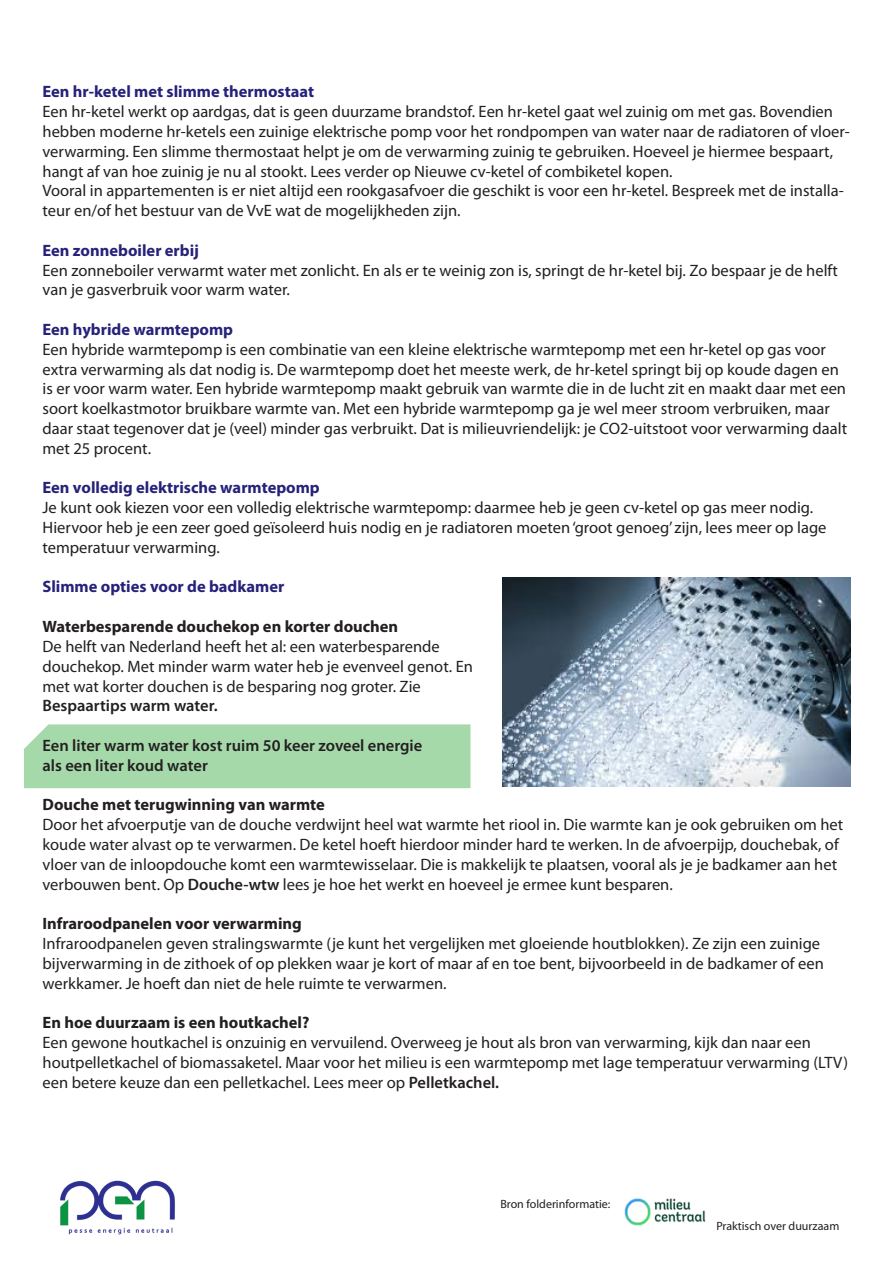
<style>
.page{position:relative;width:893px;height:1263px;background:#fff}
.page>*{position:absolute;margin:0;border:0;box-sizing:border-box;transform-origin:0 0}
.t1{font:16.5px/19.8px "Myriad Pro";color:#231f20}
.t2{font:700 16.5px "Myriad Pro";color:#26227a}
.t3{font:700 16.5px "Myriad Pro";color:#231f20}
.t4{font:600 16.5px "Myriad Pro";color:#231f20}
.t5{font:12px "Myriad Pro";color:#231f20}
.s1{font-weight:600}
</style>
<div class="page">
<img style="left:624px;top:1198px;width:82px;height:28px">
<img style="left:60px;top:1180px;width:115px;height:55px">
<div style="left:24px;top:724px;width:446px;height:64px;background:#a5d9aa"></div>
<img style="left:502px;top:578px;width:348px;height:209px">
<p class="t2" style="left:43px;top:83px;width:273px">Een hr-ketel met slimme thermostaat</p>
<p class="t1" style="left:43px;top:102px;width:809px">Een hr-ketel werkt op aardgas, dat is geen duurzame brandstof. Een hr-ketel gaat wel zuinig om met gas. Bovendien hebben moderne hr-ketels een zuinige elektrische pomp voor het rondpompen van water naar de radiatoren of vloer&shy;verwarming. Een slimme thermostaat helpt je om de verwarming zuinig te gebruiken. Hoeveel je hiermee bespaart, hangt af van hoe zuinig je nu al stookt. Lees verder op Nieuwe cv-ketel of combiketel kopen.</p>
<p class="t1" style="left:43px;top:181px;width:803px">Vooral in appartementen is er niet altijd een rookgasafvoer die geschikt is voor een hr-ketel. Bespreek met de installa&shy;teur en/of het bestuur van de VvE wat de mogelijkheden zijn.</p>
<p class="t2" style="left:43px;top:241px;width:158px">Een zonneboiler erbij</p>
<p class="t1" style="left:43px;top:261px;width:797px">Een zonneboiler verwarmt water met zonlicht. En als er te weinig zon is, springt de hr-ketel bij. Zo bespaar je de helft van je gasverbruik voor warm water.</p>
<p class="t2" style="left:43px;top:320px;width:192px">Een hybride warmtepomp</p>
<p class="t1" style="left:43px;top:340px;width:806px">Een hybride warmtepomp is een combinatie van een kleine elektrische warmtepomp met een hr-ketel op gas voor extra verwarming als dat nodig is. De warmtepomp doet het meeste werk, de hr-ketel springt bij op koude dagen en is er voor warm water. Een hybride warmtepomp maakt gebruik van warmte die in de lucht zit en maakt daar met een soort koelkastmotor bruikbare warmte van. Met een hybride warmtepomp ga je wel meer stroom verbruiken, maar daar staat tegenover dat je (veel) minder gas verbruikt. Dat is milieuvriendelijk: je CO2-uitstoot voor verwarming daalt met 25 procent.</p>
<p class="t2" style="left:43px;top:479px;width:279px">Een volledig elektrische warmtepomp</p>
<p class="t1" style="left:43px;top:498px;width:785px">Je kunt ook kiezen voor een volledig elektrische warmtepomp: daarmee heb je geen cv-ketel op gas meer nodig.<br>Hiervoor heb je een zeer goed geïsoleerd huis nodig en je radiatoren moeten ‘groot genoeg’ zijn, lees meer op lage temperatuur verwarming.</p>
<p class="t2" style="left:43px;top:578px;width:243px">Slimme opties voor de badkamer</p>
<p class="t3" style="left:43px;top:617px;width:357px">Waterbesparende douchekop en korter douchen</p>
<p class="t1" style="left:43px;top:637px;width:399px">De helft van Nederland heeft het al: een waterbesparende</p>
<p class="t1" style="left:43px;top:657px;width:432px">douchekop. Met minder warm water heb je evenveel genot. En met wat korter douchen is de besparing nog groter. Zie</p>
<p class="t4" style="left:43px;top:697px;width:177px">Bespaartips warm water.</p>
<p class="t4" style="left:43px;top:736px;width:381px">Een liter warm water kost ruim 50 keer zoveel energie</p>
<p class="t4" style="left:43px;top:756px;width:167px">als een liter koud water</p>
<p class="t3" style="left:43px;top:795px;width:284px">Douche met terugwinning van warmte</p>
<p class="t1" style="left:43px;top:815px;width:802px">Door het afvoerputje van de douche verdwijnt heel wat warmte het riool in. Die warmte kan je ook gebruiken om het koude water alvast op te verwarmen. De ketel hoeft hierdoor minder hard te werken. In de afvoerpijp, douchebak, of vloer van de inloopdouche komt een warmtewisselaar. Die is makkelijk te plaatsen, vooral als je je badkamer aan het verbouwen bent. Op <span class="s1">Douche-wtw</span> lees je hoe het werkt en hoeveel je ermee kunt besparen.</p>
<p class="t3" style="left:43px;top:914px;width:261px">Infraroodpanelen voor verwarming</p>
<p class="t1" style="left:43px;top:934px;width:783px">Infraroodpanelen geven stralingswarmte (je kunt het vergelijken met gloeiende houtblokken). Ze zijn een zuinige bijverwarming in de zithoek of op plekken waar je kort of maar af en toe bent, bijvoorbeeld in de badkamer of een werkkamer. Je hoeft dan niet de hele ruimte te verwarmen.</p>
<p class="t3" style="left:43px;top:1013px;width:268px">En hoe duurzaam is een houtkachel?</p>
<p class="t1" style="left:43px;top:1033px;width:807px">Een gewone houtkachel is onzuinig en vervuilend. Overweeg je hout als bron van verwarming, kijk dan naar een houtpelletkachel of biomassaketel. Maar voor het milieu is een warmtepomp met lage temperatuur verwarming (LTV) een betere keuze dan een pelletkachel. Lees meer op <span class="s1">Pelletkachel.</span></p>
<p class="t5" style="left:500px;top:1197px;width:112px">Bron folderinformatie:</p>
<p class="t5" style="left:716px;top:1219px;width:124px">Praktisch over duurzaam</p>
</div>
